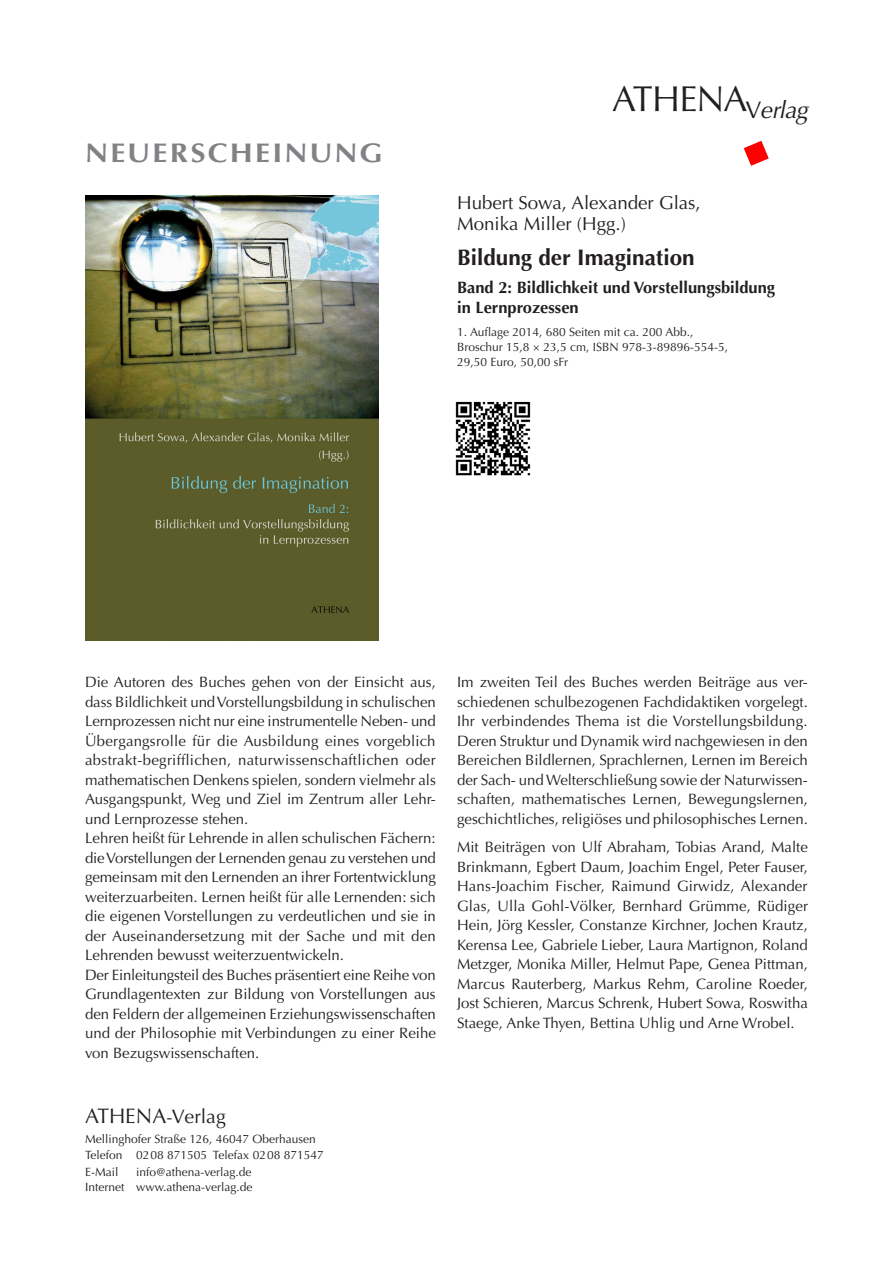
<style>
.page{position:relative;width:893px;height:1263px;background:#fff}
.page>*{position:absolute;margin:0;border:0;box-sizing:border-box;transform-origin:0 0}
.t1{font:36px "Optima";letter-spacing:-.025em;color:#231f20}
.t2{font:700 27px "Optima";letter-spacing:.075em;color:#808285;scale:1.1 1}
.t3{font:700 22.5px "Optima";color:#231f20}
.t4{font:21px "Optima";color:#231f20}
.t5{font:18.75px/21px "Optima";color:#231f20}
.t6{font:700 16.5px/19.5px "Optima";color:#231f20}
.t7{font:15px/19.5px "Optima";color:#231f20;text-align:justify}
.t8{font:12px/15px "Optima";color:#231f20}
.s1{font-size:18px}
.s2{font-size:19.5px}
</style>
<div class="page">
<svg style="left:743px;top:140px;width:26px;height:26px"></svg>
<img style="left:85px;top:195px;width:293px;height:445px">
<img style="left:455px;top:401px;width:76px;height:75px">
<h2 class="t2" style="left:85px;top:137px;width:272px">NEUERSCHEINUNG</h2>
<h1 class="t1" style="left:612px;top:78px;width:197px">ATHENA<sub>V</sub><sub>erlag</sub></h1>
<p class="t5" style="left:457px;top:192px;width:245px">Hubert Sowa, Alexander Glas,<br>Monika Miller (Hgg.)</p>
<h3 class="t3" style="left:457px;top:245px;width:239px">Bildung der Imagination</h3>
<p class="t6" style="left:457px;top:278px;width:320px">Band 2: Bildlichkeit und Vorstellungsbildung in Lernprozessen</p>
<p class="t8" style="left:457px;top:325px;width:273px">1. Auflage 2014, 680 Seiten mit ca. 200 Abb.,<br>Broschur 15,8 × 23,5 cm, ISBN 978-3-89896-554-5,<br>29,50 Euro, 50,00 sFr</p>
<p class="t7" style="left:85px;top:672px;width:352px;text-align:left">Die Autoren des Buches gehen von der Einsicht aus, dass Bildlichkeit und Vorstellungsbildung in schulischen Lernprozessen nicht nur eine instrumentelle Neben- und Übergangsrolle für die Ausbildung eines vorgeblich abstrakt-begrifflichen, naturwissenschaftlichen oder mathematischen Denkens spielen, sondern vielmehr als Ausgangspunkt, Weg und Ziel im Zentrum aller Lehr&shy;und Lernprozesse stehen.<br>Lehren heißt für Lehrende in allen schulischen Fächern: die Vorstellungen der Lernenden genau zu verstehen und gemeinsam mit den Lernenden an ihrer Fortentwicklung weiterzuarbeiten. Lernen heißt für alle Lernenden: sich die eigenen Vorstellungen zu verdeutlichen und sie in der Auseinandersetzung mit der Sache und mit den Lehrenden bewusst weiterzuentwickeln.<br>Der Einleitungsteil des Buches präsentiert eine Reihe von Grundlagentexten zur Bildung von Vorstellungen aus den Feldern der allgemeinen Erziehungswissenschaften und der Philosophie mit Verbindungen zu einer Reihe von Bezugswissenschaften.</p>
<h3 class="t4" style="left:85px;top:1103px;width:142px">ATHENA<span class="s1">-</span><span class="s2">Verlag</span></h3>
<p class="t8" style="left:85px;top:1131px;width:240px;line-height:15.8px">Mellinghofer Straße 126, 46047 Oberhausen<br>Telefon 0208 871505 Telefax 0208 871547</p>
<p class="t8" style="left:85px;top:1164px;width:35px">E-Mail</p>
<p class="t8" style="left:85px;top:1164px;width:169px;text-align:right">info@athena-verlag.de<br>Internet www.athena-verlag.de</p>
<p class="t7" style="left:457px;top:672px;width:352px">Im zweiten Teil des Buches werden Beiträge aus ver&shy;schiedenen schulbezogenen Fachdidaktiken vorgelegt.<br>Ihr verbindendes Thema ist die Vorstellungsbildung.<br>Deren Struktur und Dynamik wird nachgewiesen in den Bereichen Bildlernen, Sprachlernen, Lernen im Bereich der Sach- und Welterschließung sowie der Naturwissen&shy;schaften, mathematisches Lernen, Bewegungslernen, geschichtliches, religiöses und philosophisches Lernen.</p>
<p class="t7" style="left:457px;top:837px;width:352px">Mit Beiträgen von Ulf Abraham, Tobias Arand, Malte Brinkmann, Egbert Daum, Joachim Engel, Peter Fauser, Hans-Joachim Fischer, Raimund Girwidz, Alexander Glas, Ulla Gohl-Völker, Bernhard Grümme, Rüdiger Hein, Jörg Kessler, Constanze Kirchner, Jochen Krautz, Kerensa Lee, Gabriele Lieber, Laura Martignon, Roland Metzger, Monika Miller, Helmut Pape, Genea Pittman, Marcus Rauterberg, Markus Rehm, Caroline Roeder, Jost Schieren, Marcus Schrenk, Hubert Sowa, Roswitha Staege, Anke Thyen, Bettina Uhlig und Arne Wrobel.</p>
</div>
